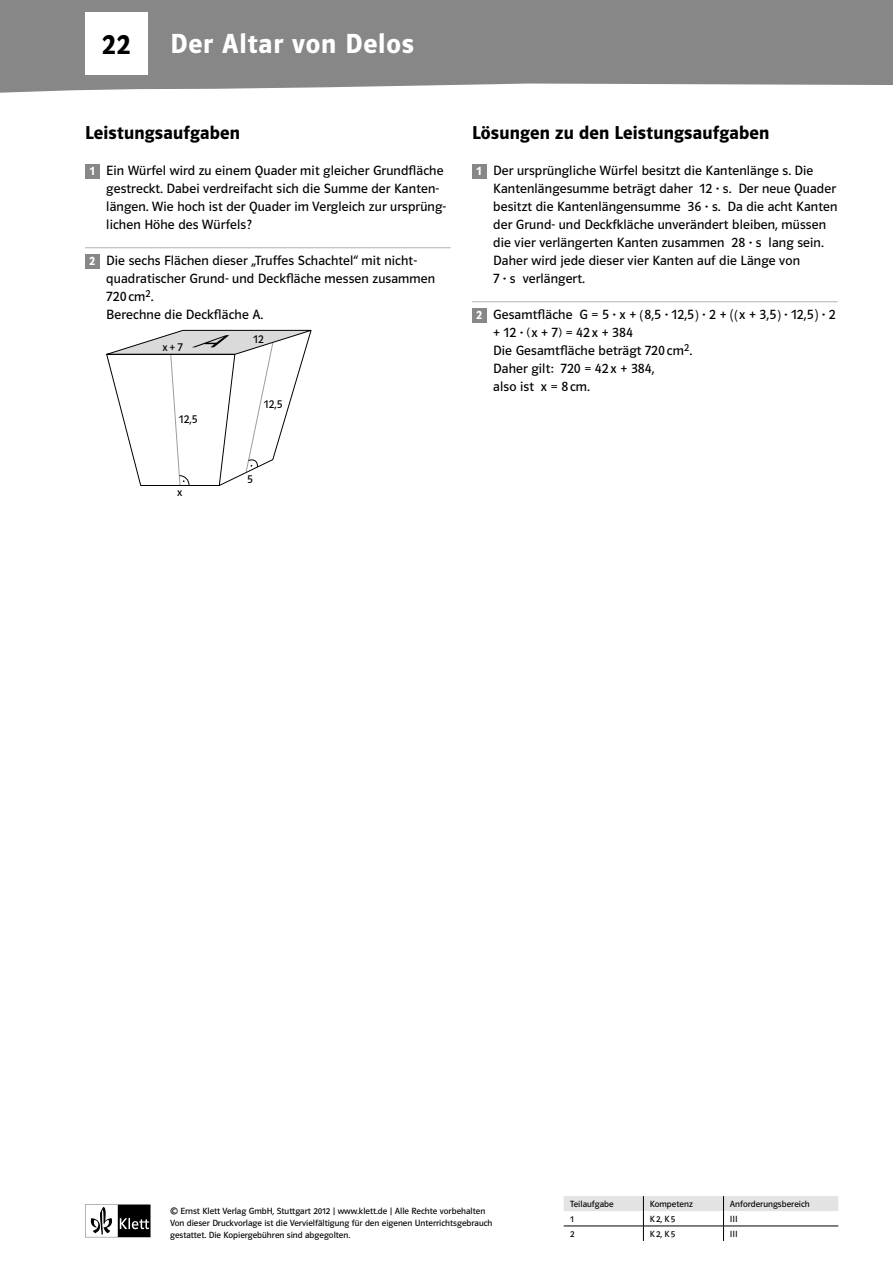
<style>
.page{position:relative;width:893px;height:1263px;background:#fff}
.page>*{position:absolute;margin:0;border:0;box-sizing:border-box;transform-origin:0 0}
.mb_bb_polo_Lerneinhe{font:27.75px "Polo MA11 K Hfett";letter-spacing:.03em;color:#fff}
.mb_bb_polo_Doppelsei{font:27.75px "Polo MA11 K Hfett";color:#000}
.mb_bb_polo_Überschri{font:18.75px "Polo MA11 K Hfett";letter-spacing:.01em;color:#000}
.mb_bb_Aufgaben_ohne{font:13.5px/18px "Polo MA11 K Buch";letter-spacing:.01em;color:#000}
.mb_bb_Aufgaben{font:13.5px/18px "Polo MA11 K Buch";letter-spacing:.01em;color:#000}
.mb_bb_polo_Aufgaben{font:13.5px/18px "Polo MA11 K Buch";letter-spacing:.01em;color:#000}
.t1{font:12px "Polo MA11 K Hfett";color:#fff}
.t2{font:11.25px "Polo MA11 K Buch";color:#000}
.Fusszeile{font:9px/12px "Polo ST11 K Buch";color:#000}
.s1{font-size:14.1px}
.s2{font-size:15.3px}
.s3{font-size:11.85px}
</style>
<div class="page">
<svg style="left:0;top:0;width:893px;height:93px;background:#909090"></svg>
<svg style="left:85px;top:1204px;width:66px;height:33px"></svg>
<hr style="left:472px;top:301px;width:366px;height:1px;background:#b3b2b2">
<div style="left:472px;top:164px;width:14px;height:15px;background:#878787"></div>
<div style="left:472px;top:308px;width:14px;height:15px;background:#878787"></div>
<hr style="left:85px;top:247px;width:366px;height:1px;background:#b3b2b2">
<svg style="left:106px;top:330px;width:205px;height:156px"></svg>
<div style="left:85px;top:164px;width:14px;height:15px;background:#878787"></div>
<div style="left:85px;top:254px;width:14px;height:15px;background:#878787"></div>
<svg style="left:564px;top:1196px;width:274px;height:45px"></svg>
<div style="left:85px;top:13px;width:63px;height:62px;background:#fff"></div>
<p class="mb_bb_polo_Doppelsei" style="left:102px;top:30px;width:30px">22</p>
<p class="mb_bb_polo_Lerneinhe" style="left:170px;top:28px;width:246px">Der Altar von Delos</p>
<p class="mb_bb_polo_Überschri" style="left:85px;top:122px;width:156px">Leistungsaufgaben</p>
<p class="mb_bb_polo_Aufgaben" style="left:106px;top:162px;width:341px">Ein Würfel wird zu einem Quader mit gleicher Grundfläche gestreckt. Dabei verdreifacht sich die Summe der Kanten&shy;längen. Wie hoch ist der Quader im Vergleich zur ursprüng&shy;lichen Höhe des Würfels?</p>
<p class="mb_bb_Aufgaben" style="left:106px;top:252px;width:330px">Die sechs Flächen dieser „Truffes Schachtel“ mit nicht&shy;quadratischer Grund- und Deckfläche messen zusammen 720 cm<sup>2</sup>.<br>Berechne die Deckfläche A.</p>
<p class="t1" style="left:90px;top:164px;width:7px">1</p>
<p class="t1" style="left:89px;top:254px;width:8px">2</p>
<p class="t2" style="left:162px;top:341px;width:22px">x + 7</p>
<p class="t2" style="left:179px;top:413px;width:20px">12,5</p>
<p class="t2" style="left:177px;top:486px;width:7px">x</p>
<p class="t2" style="left:253px;top:333px;width:12px">12</p>
<p class="t2" style="left:264px;top:399px;width:20px">12,5</p>
<p class="t2" style="left:247px;top:473px;width:7px">5</p>
<p class="mb_bb_polo_Überschri" style="left:472px;top:122px;width:299px">Lösungen zu den Leistungsaufgaben</p>
<p class="mb_bb_Aufgaben_ohne" style="left:493px;top:162px;width:346px">Der ursprüngliche Würfel besitzt die Kantenlänge s. Die Kantenlängesumme beträgt daher 12 · s. Der neue Quader besitzt die Kantenlängensumme 36 · s. Da die acht Kanten der Grund- und Deckfkläche unverändert bleiben, müssen die vier verlängerten Kanten zusammen 28 · s lang sein.<br>Daher wird jede dieser vier Kanten auf die Länge von<br>7· s verlängert.</p>
<p class="mb_bb_Aufgaben" style="left:493px;top:306px;width:344px">Gesamtfläche G = 5 · x + <span class="s1">(</span>8,5 ·12,5<span class="s1">)</span> · 2 + <span class="s2">(</span><span class="s1">(</span> x + 3,5<span class="s1">)</span> ·12,5<span class="s2">)</span> · 2 + 12· <span class="s3">(</span>x + 7<span class="s3">)</span> = 42x + 384</p>
<p class="mb_bb_Aufgaben_ohne" style="left:493px;top:342px;width:200px">Die Gesamtfläche beträgt 720 cm<sup>2</sup>.</p>
<p class="mb_bb_Aufgaben_ohne" style="left:493px;top:360px;width:163px">Daher gilt: 720 = 42 x + 384, also ist x = 8 cm.</p>
<p class="t1" style="left:477px;top:164px;width:7px">1</p>
<p class="t1" style="left:476px;top:308px;width:8px">2</p>
<p class="Fusszeile" style="left:170px;top:1205px;width:324px">© Ernst Klett Verlag GmbH, Stuttgart 2012 | www.klett.de | Alle Rechte vorbehalten<br>Von dieser Druckvorlage ist die Vervielfältigung für den eigenen Unterrichtsgebrauch gestattet. Die Kopiergebühren sind abgegolten.</p>
<p class="Fusszeile" style="left:570px;top:1198px;width:45px">Teilaufgabe</p>
<p class="Fusszeile" style="left:650px;top:1198px;width:45px">Kompetenz</p>
<p class="Fusszeile" style="left:730px;top:1198px;width:81px">Anforderungsbereich</p>
<p class="Fusszeile" style="left:570px;top:1213px;width:5px">1</p>
<p class="Fusszeile" style="left:650px;top:1213px;width:27px">K2, K5</p>
<p class="Fusszeile" style="left:730px;top:1213px;width:9px">III</p>
<p class="Fusszeile" style="left:570px;top:1228px;width:6px">2</p>
<p class="Fusszeile" style="left:650px;top:1228px;width:27px">K2, K5</p>
<p class="Fusszeile" style="left:730px;top:1228px;width:9px">III</p>
</div>
